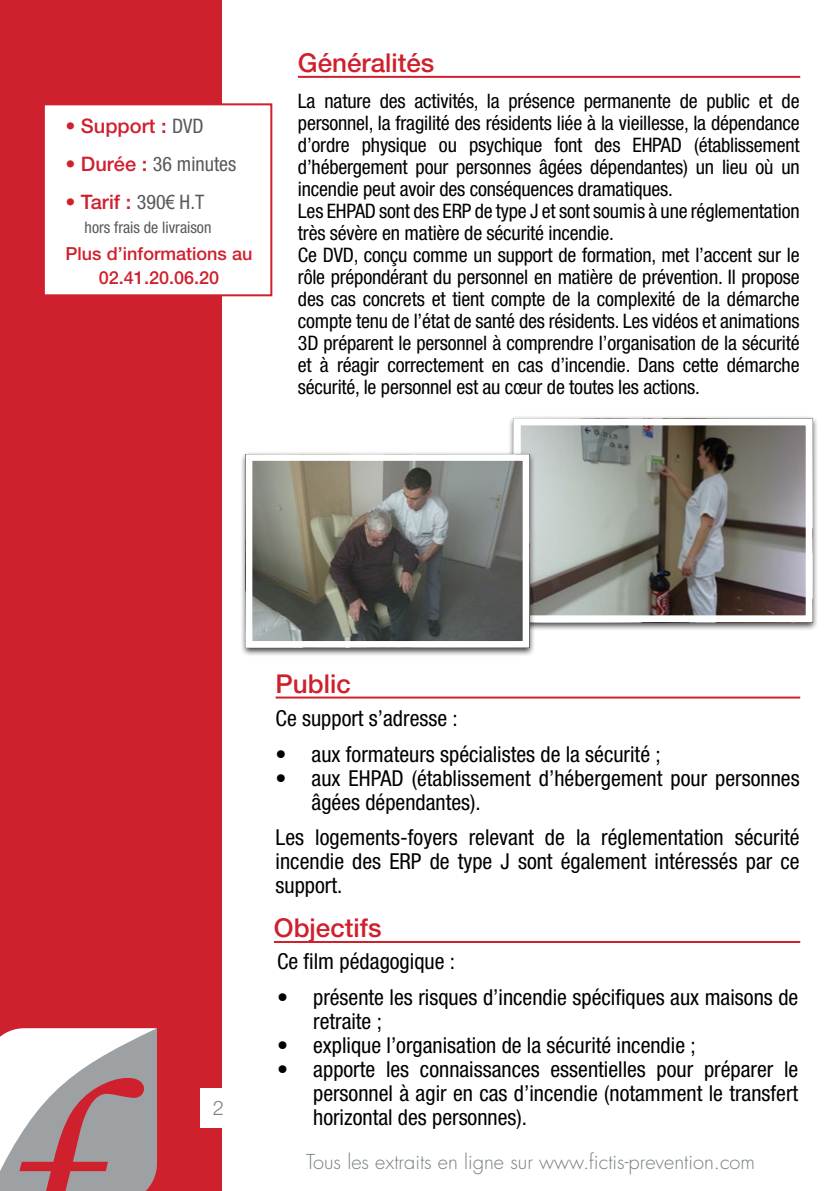
<style>
.page{position:relative;width:840px;height:1191px;background:#fff}
.page>*{position:absolute;margin:0;border:0;box-sizing:border-box;transform-origin:0 0}
.t1{font:500 26px "Helvetica Neue";color:#cf202d}
.t2{font:condensed 22px/24px "Helvetica Neue";color:#000}
.t3{font:condensed 20px/22px "Helvetica Neue";letter-spacing:-.01em;color:#000}
.t4{font:300 20px "Futura";color:#767f82}
.t5{font:500 20px "Helvetica Neue";color:#cf202d}
.t6{font:condensed 20px "Helvetica Neue";color:#58595b}
.t7{font:300 20px "Helvetica Neue";color:#808285}
.t8{font:500 18px/24px "Helvetica Neue";color:#cf202d;text-align:center}
.t9{font:condensed 16px "Helvetica Neue";color:#58595b}
.s1{font-weight:400;font-stretch:condensed;color:#58595b}
.s2{font-weight:500;font-stretch:normal;color:#cf202d}
.s3{font-family:"Arial Narrow";font-weight:400;color:#58595b}
</style>
<div class="page">
<div style="left:0;top:0;width:221px;height:1191px;background:#cf202d"></div>
<div style="left:200px;top:1088px;width:37px;height:40px;background:#fff"></div>
<div style="left:43px;top:103px;width:229px;height:193px;background:#fff;border:2px solid #cf202d"></div>
<svg style="left:0;top:1028px;width:157px;height:163px;background:#c2aeb1"></svg>
<hr style="left:275px;top:696px;width:524px;height:2px;background:#cf202d">
<hr style="left:274px;top:941px;width:525px;height:2px;background:#cf202d">
<hr style="left:298px;top:76px;width:501px;height:2px;background:#cf202d">
<div style="left:507px;top:415px;width:310px;height:216px;background:#000;opacity:.75"></div>
<img style="left:521px;top:426px;width:283px;height:188px">
<div style="left:513px;top:418px;width:299px;height:204px;border:7px solid #fff"></div>
<div style="left:239px;top:451px;width:296px;height:205px;background:#000;opacity:.75"></div>
<img style="left:253px;top:461px;width:269px;height:179px">
<div style="left:246px;top:454px;width:283px;height:193px;border:6px solid #fff"></div>
<p class="t5" style="left:65px;top:113px;width:140px">• Support : <span class="s1">DVD</span></p>
<p class="t6" style="left:65px;top:152px;width:172px"><span class="s2">• Durée :</span> 36 minutes</p>
<p class="t5" style="left:65px;top:189px;width:140px">• Tarif : <span class="s1">390</span><span class="s3">€</span> <span class="s1">H.T</span></p>
<p class="t9" style="left:85px;top:218px;width:128px">hors frais de livraison</p>
<p class="t8" style="left:65px;top:241px;width:189px">Plus d’informations au<br>02.41.20.06.20</p>
<h1 class="t1" style="left:298px;top:47px;width:138px">Généralités</h1>
<p class="t3" style="left:298px;top:90px;width:503px">La nature des activités, la présence permanente de public et de personnel, la fragilité des résidents liée à la vieillesse, la dépendance d’ordre physique ou psychique font des EHPAD (établissement d’hébergement pour personnes âgées dépendantes) un lieu où un incendie peut avoir des conséquences dramatiques.<br>Les EHPAD sont des ERP de type J et sont soumis à une réglementation très sévère en matière de sécurité incendie.<br>Ce DVD, conçu comme un support de formation, met l’accent sur le rôle prépondérant du personnel en matière de prévention. Il propose des cas concrets et tient compte de la complexité de la démarche compte tenu de l’état de santé des résidents. Les vidéos et animations 3D préparent le personnel à comprendre l’organisation de la sécurité et à réagir correctement en cas d’incendie. Dans cette démarche sécurité, le personnel est au cœur de toutes les actions.</p>
<p class="t7" style="left:213px;top:1095px;width:13px">2</p>
<h1 class="t1" style="left:275px;top:668px;width:77px">Public</h1>
<p class="t2" style="left:275px;top:706px;width:183px">Ce support s’adresse :</p>
<p class="t2" style="left:275px;top:742px;width:386px">• aux formateurs spécialistes de la sécurité ;</p>
<p class="t2" style="left:311px;top:766px;width:489px;text-indent:-36px">• aux EHPAD (établissement d’hébergement pour personnes âgées dépendantes).</p>
<p class="t2" style="left:275px;top:825px;width:525px;text-align:justify">Les logements-foyers relevant de la réglementation sécurité incendie des ERP de type J sont également intéressés par ce support.</p>
<h1 class="t1" style="left:274px;top:912px;width:109px">Objectifs</h1>
<p class="t2" style="left:277px;top:949px;width:179px">Ce film pédagogique :</p>
<p class="t2" style="left:313px;top:984px;width:486px;text-indent:-36px">• présente les risques d’incendie spécifiques aux maisons de retraite ;</p>
<p class="t2" style="left:277px;top:1032px;width:420px">• explique l’organisation de la sécurité incendie ;</p>
<p class="t2" style="left:313px;top:1056px;width:486px;text-align:justify;text-indent:-36px">• apporte les connaissances essentielles pour préparer le personnel à agir en cas d’incendie (notamment le transfert horizontal des personnes).</p>
<p class="t4" style="left:306px;top:1148px;width:450px">Tous les extraits en ligne sur www.fictis-prevention.com</p>
</div>
